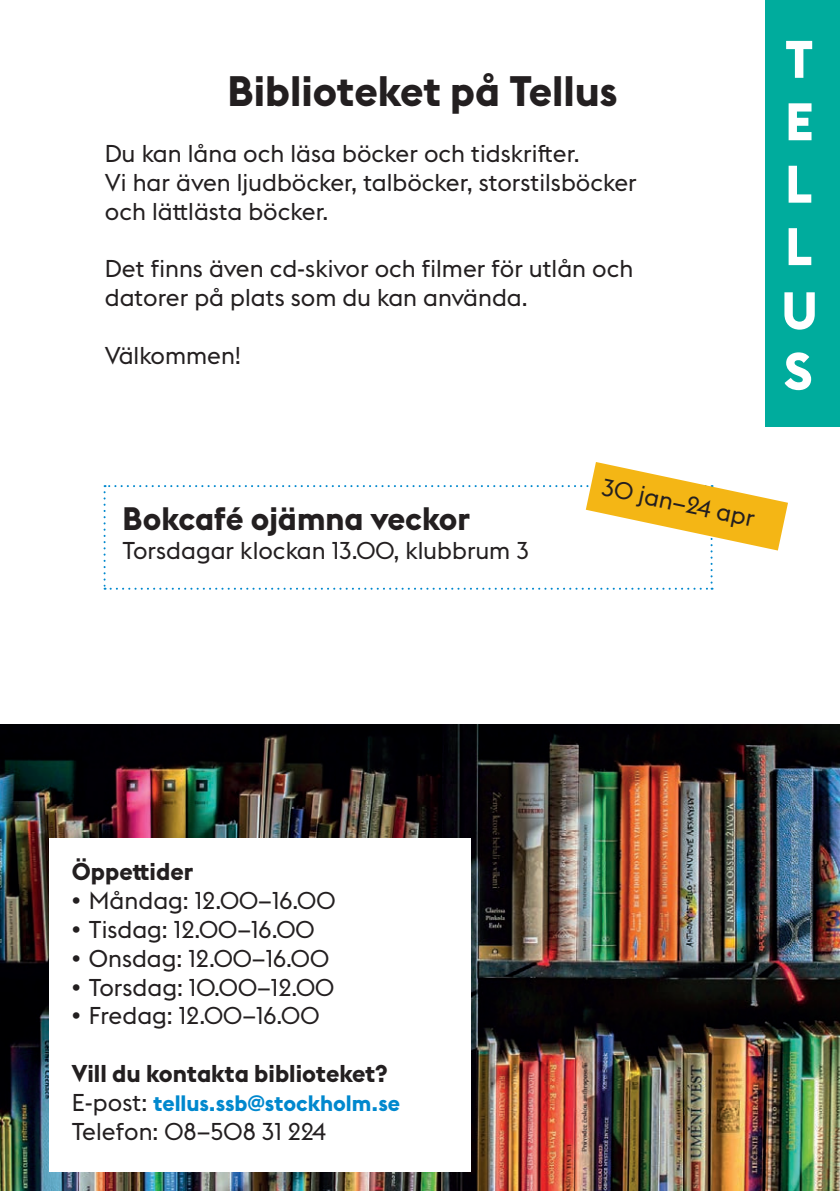
<style>
.page{position:relative;width:840px;height:1191px;background:#fff}
.page>*{position:absolute;margin:0;border:0;box-sizing:border-box;transform-origin:0 0}
.t1{font:700 52px/62.4px "Stockholm Type";color:#fff;text-align:justify}
.t2{font:700 42px "Stockholm Type";color:#231f20}
.t3{font:700 32px "Stockholm Type";color:#231f20}
.t4{font:24px/28.8px "Stockholm Type";color:#231f20}
.t5{font:700 24px "Stockholm Type";color:#231f20}
.t6{font:700 22px "Stockholm Type";color:#0088ce}
.s1{font-weight:400;font-size:24px;color:#231f20}
</style>
<div class="page">
<img style="left:0;top:725px;width:839px;height:466px">
<div style="left:49px;top:838px;width:421px;height:333px;background:#fff"></div>
<svg style="left:103px;top:462px;width:684px;height:128px"></svg>
<div style="left:765px;top:0;width:74px;height:427px;background:#00ac9d"></div>
<h2 class="t2" style="left:227px;top:62px;width:391px">Biblioteket på Tellus</h2>
<p class="t4" style="left:105px;top:138px;width:533px">Du kan låna och läsa böcker och tidskrifter.<br>Vi har även ljudböcker, talböcker, storstilsböcker och lättlästa böcker.</p>
<p class="t4" style="left:105px;top:253px;width:529px">Det finns även cd-skivor och filmer för utlån och datorer på plats som du kan använda.</p>
<p class="t4" style="left:105px;top:340px;width:138px">Välkommen!</p>
<h1 class="t1" style="left:780px;top:26px;width:38px">T E L L U S</h1>
<h3 class="t3" style="left:122px;top:496px;width:349px">Bokcafé ojämna veckor</h3>
<p class="t4" style="left:122px;top:535px;width:407px">Torsdagar klockan 13.00, klubbrum 3</p>
<p class="t4" style="left:605px;top:471px;width:157px;rotate:12deg">30 jan–24 apr</p>
<h3 class="t5" style="left:72px;top:854px;width:123px">Öppettider</h3>
<p class="t4" style="left:72px;top:885px;width:265px">• Måndag: 12.00–16.00</p>
<p class="t4" style="left:72px;top:913px;width:244px">• Tisdag: 12.00–16.00</p>
<p class="t4" style="left:72px;top:942px;width:258px">• Onsdag: 12.00–16.00</p>
<p class="t4" style="left:72px;top:971px;width:264px">• Torsdag: 10.00–12.00</p>
<p class="t4" style="left:72px;top:1000px;width:249px">• Fredag: 12.00–16.00</p>
<h3 class="t5" style="left:72px;top:1056px;width:317px">Vill du kontakta biblioteket?</h3>
<p class="t6" style="left:72px;top:1087px;width:330px"><span class="s1">E-post:</span> tellus.ssb@stockholm.se</p>
<p class="t4" style="left:72px;top:1115px;width:255px">Telefon: 08–508 31 224</p>
</div>
